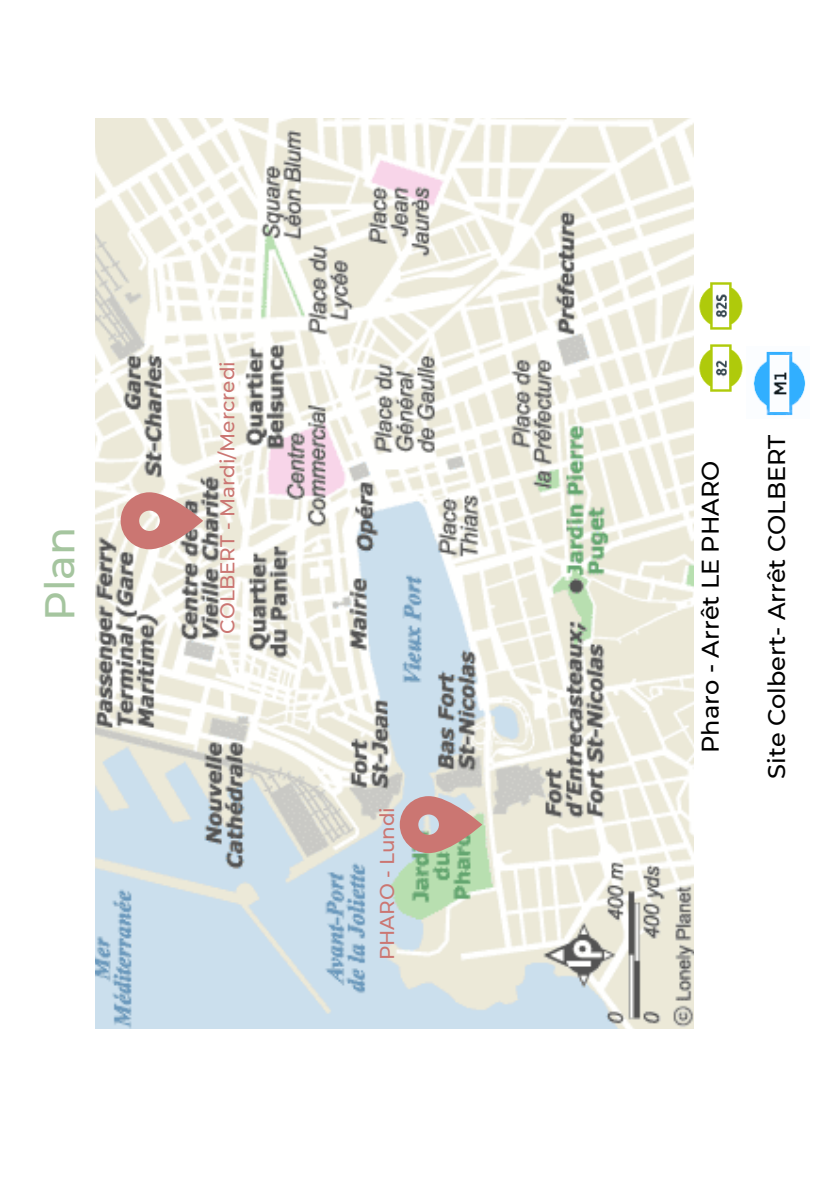
<style>
.page{position:relative;width:839px;height:1191px;background:#fff}
.page>*{position:absolute;margin:0;border:0;box-sizing:border-box;transform-origin:0 0}
.t1{font:500 41.4px "Montserrat";color:#a5c59f}
.t2{font:500 24px "Montserrat";color:#000}
.t3{font:500 20px "Montserrat";color:#cb7672}
</style>
<div class="page">
<img style="left:95px;top:118px;width:599px;height:911px">
<svg style="left:400px;top:796px;width:82px;height:57px;background:#c89d96"></svg>
<svg style="left:121px;top:492px;width:82px;height:57px;background:#d19c97"></svg>
<img style="left:753px;top:351px;width:53px;height:65px">
<img style="left:699px;top:282px;width:44px;height:110px">
<h1 class="t1" style="left:34px;top:621px;width:96px;rotate:-90deg">Plan</h1>
<p class="t3" style="left:215px;top:634px;width:274px;rotate:-90deg">COLBERT - Mardi/Mercredi</p>
<p class="t3" style="left:375px;top:960px;width:155px;rotate:-90deg">PHARO - Lundi</p>
<p class="t2" style="left:695px;top:753px;width:294px;rotate:-90deg">Pharo - Arrêt LE PHARO</p>
<p class="t2" style="left:761px;top:779px;width:346px;rotate:-90deg">Site Colbert- Arrêt COLBERT</p>
</div>
